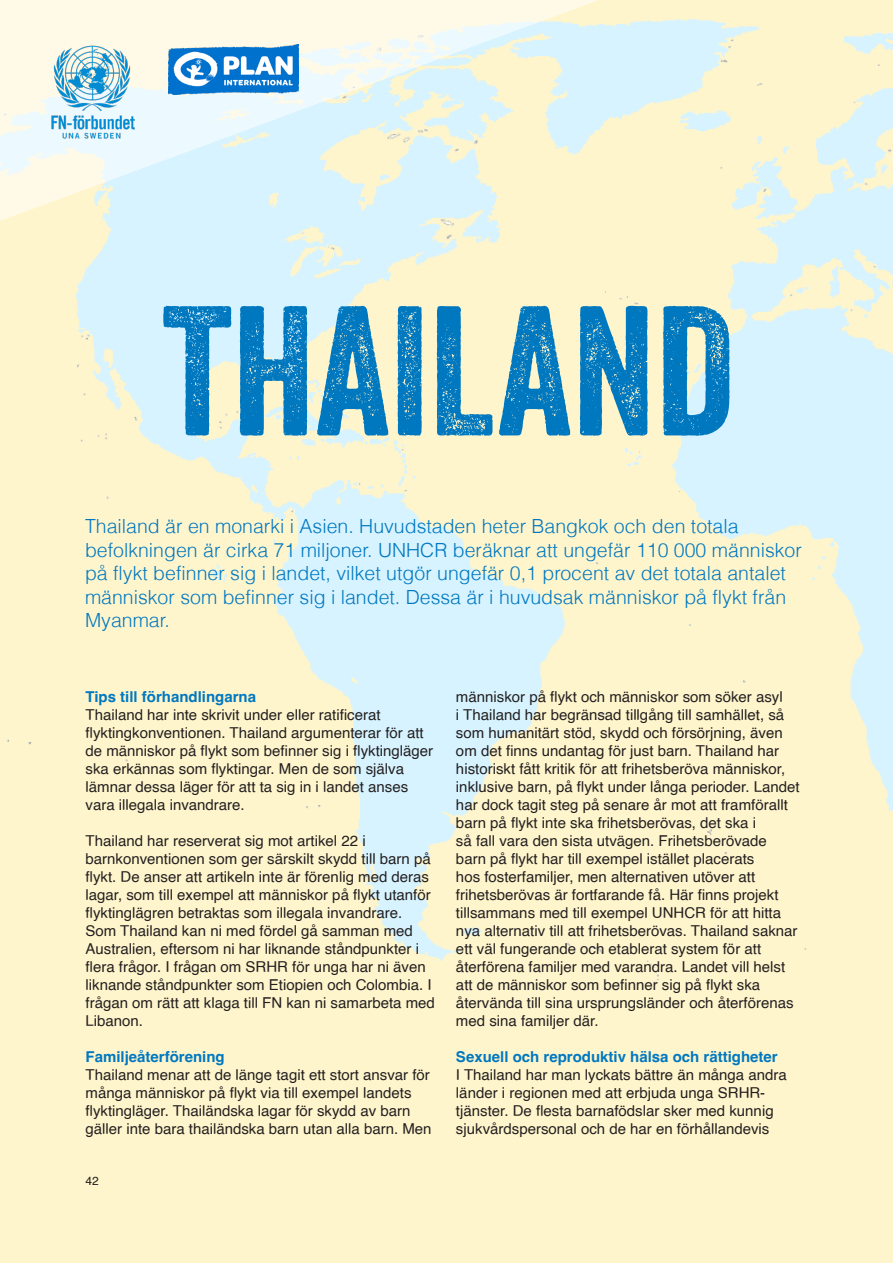
<style>
.page{position:relative;width:893px;height:1263px;background:#fff5cc}
.page>*{position:absolute;margin:0;border:0;box-sizing:border-box;transform-origin:0 0}
.Rubrik_Veneer{font:178.5px "Veneer";color:#0078c0}
.Rubrik_Helvetica_thi{font:300 19.5px/23.4px "Helvetica";color:#0078c0}
.Brödtext_efter_rubri{font:15px/18px "Helvetica";color:#231f20}
.Rubrik_Helvetica_Bol{font:700 15px "Helvetica";color:#0078c0}
.t1{font:12px "Helvetica";color:#231f20}
</style>
<div class="page">
<img style="left:7px;top:32px;width:886px;height:952px">
<svg style="left:0;top:0;width:808px;height:303px"></svg>
<img style="left:47px;top:43px;width:92px;height:98px">
<img style="left:169px;top:45px;width:129px;height:49px">
<p class="Rubrik_Veneer" style="left:162px;top:263px;width:573px">THAILAND</p>
<p class="Rubrik_Helvetica_thi" style="left:85px;top:515px;width:718px">Thailand är en monarki i Asien. Huvudstaden heter Bangkok och den totala befolkningen är cirka 71 miljoner. UNHCR beräknar att ungefär 110 000 människor på flykt befinner sig i landet, vilket utgör ungefär 0,1 procent av det totala antalet människor som befinner sig i landet. Dessa är i huvudsak människor på flykt från Myanmar.</p>
<p class="Rubrik_Helvetica_Bol" style="left:86px;top:688px;width:172px">Tips till förhandlingarna</p>
<p class="Brödtext_efter_rubri" style="left:86px;top:706px;width:349px">Thailand har inte skrivit under eller ratificerat flyktingkonventionen. Thailand argumenterar för att de människor på flykt som befinner sig i flyktingläger ska erkännas som flyktingar. Men de som själva lämnar dessa läger för att ta sig in i landet anses vara illegala invandrare.</p>
<p class="Brödtext_efter_rubri" style="left:86px;top:832px;width:351px">Thailand har reserverat sig mot artikel 22 i barnkonventionen som ger särskilt skydd till barn på flykt. De anser att artikeln inte är förenlig med deras lagar, som till exempel att människor på flykt utanför flyktinglägren betraktas som illegala invandrare.<br>Som Thailand kan ni med fördel gå samman med Australien, eftersom ni har liknande ståndpunkter i flera frågor. I frågan om SRHR för unga har ni även liknande ståndpunkter som Etiopien och Colombia. I frågan om rätt att klaga till FN kan ni samarbeta med Libanon.</p>
<p class="Rubrik_Helvetica_Bol" style="left:86px;top:1048px;width:141px">Familjeåterförening</p>
<p class="Brödtext_efter_rubri" style="left:86px;top:1066px;width:348px">Thailand menar att de länge tagit ett stort ansvar för många människor på flykt via till exempel landets flyktingläger. Thailändska lagar för skydd av barn gäller inte bara thailändska barn utan alla barn. Men</p>
<p class="t1" style="left:86px;top:1171px;width:15px">42</p>
<p class="Brödtext_efter_rubri" style="left:456px;top:688px;width:345px">människor på flykt och människor som söker asyl<br>i Thailand har begränsad tillgång till samhället, så som humanitärt stöd, skydd och försörjning, även om det finns undantag för just barn. Thailand har historiskt fått kritik för att frihetsberöva människor, inklusive barn, på flykt under långa perioder. Landet har dock tagit steg på senare år mot att framförallt barn på flykt inte ska frihetsberövas, det ska i<br>så fall vara den sista utvägen. Frihetsberövade barn på flykt har till exempel istället placerats<br>hos fosterfamiljer, men alternativen utöver att frihetsberövas är fortfarande få. Här finns projekt tillsammans med till exempel UNHCR för att hitta nya alternativ till att frihetsberövas. Thailand saknar ett väl fungerande och etablerat system för att återförena familjer med varandra. Landet vill helst att de människor som befinner sig på flykt ska återvända till sina ursprungsländer och återförenas med sina familjer där.</p>
<p class="Rubrik_Helvetica_Bol" style="left:456px;top:1048px;width:323px">Sexuell och reproduktiv hälsa och rättigheter</p>
<p class="Brödtext_efter_rubri" style="left:456px;top:1066px;width:332px">I Thailand har man lyckats bättre än många andra länder i regionen med att erbjuda unga SRHR&shy;tjänster. De flesta barnafödslar sker med kunnig sjukvårdspersonal och de har en förhållandevis</p>
</div>
